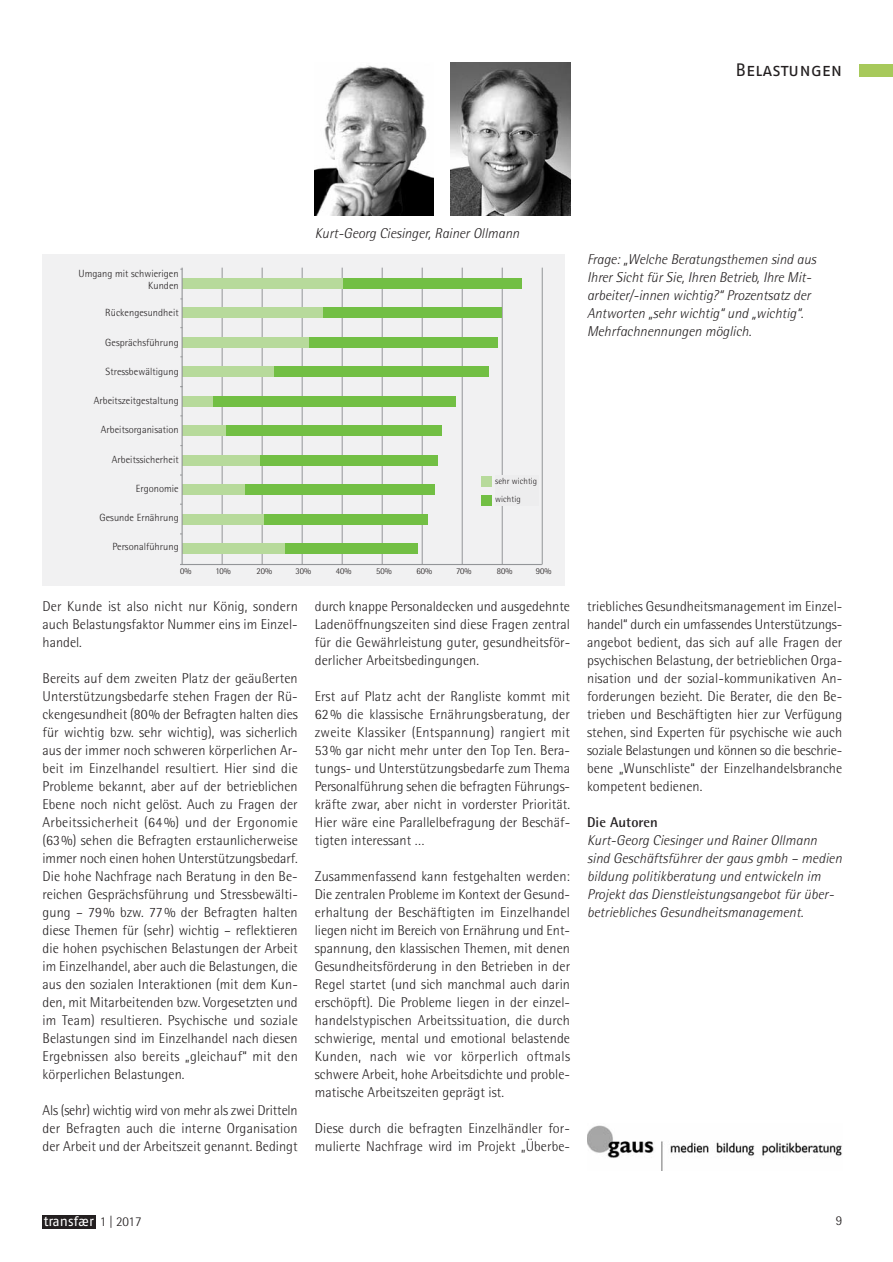
<style>
.page{position:relative;width:893px;height:1262px;background:#fff}
.page>*{position:absolute;margin:0;border:0;box-sizing:border-box;transform-origin:0 0}
.t1{font:18px "Fago No Regular Caps";letter-spacing:-.01em;color:#231f20}
.t2{font:300 14.25px/18px "Rotis Semi Sans";letter-spacing:.005em;color:#231f20;text-align:justify}
.t3{font:italic 300 14.25px/18px "Rotis Semi Sans";color:#231f20}
.t4{font:700 14.25px "Rotis Semi Sans";letter-spacing:.005em;color:#231f20}
.t5{font:13.5px "Fago No";color:#fff}
.t6{font:300 13.5px "Rotis Semi Sans";color:#231f20}
.t7{font:300 10.35px/11.9px "Rotis Semi Sans";letter-spacing:.005em;color:#231f20;text-align:right}
.t8{font:300 8.85px/17.9px "Rotis Semi Sans";letter-spacing:.005em;color:#231f20}
.s1{font-family:"Rotis Semi Sans";font-weight:300;color:#231f20}
</style>
<div class="page">
<div style="left:43px;top:1215px;width:53px;height:13px;background:#231f20"></div>
<div style="left:859px;top:64px;width:33px;height:13px;background:#a7c95b"></div>
<img style="left:315px;top:65px;width:119px;height:151px">
<img style="left:451px;top:62px;width:119px;height:154px">
<img style="left:587px;top:1125px;width:255px;height:45px">
<div style="left:43px;top:254px;width:521px;height:331px;background:#f1f1f2"></div>
<hr style="left:222px;top:268px;width:1px;height:296px;background:#939598">
<hr style="left:262px;top:268px;width:1px;height:296px;background:#939598">
<hr style="left:302px;top:268px;width:1px;height:296px;background:#939598">
<hr style="left:342px;top:268px;width:1px;height:296px;background:#939598">
<hr style="left:382px;top:268px;width:1px;height:296px;background:#939598">
<hr style="left:422px;top:268px;width:1px;height:296px;background:#939598">
<hr style="left:462px;top:268px;width:1px;height:296px;background:#939598">
<hr style="left:502px;top:268px;width:1px;height:296px;background:#939598">
<hr style="left:542px;top:268px;width:1px;height:296px;background:#939598">
<div style="left:342px;top:278px;width:180px;height:11px;background:#72bf44"></div>
<div style="left:182px;top:278px;width:160px;height:11px;background:#b7da9b"></div>
<div style="left:322px;top:308px;width:180px;height:10px;background:#72bf44"></div>
<div style="left:182px;top:308px;width:140px;height:10px;background:#b7da9b"></div>
<div style="left:308px;top:337px;width:190px;height:11px;background:#72bf44"></div>
<div style="left:182px;top:337px;width:126px;height:11px;background:#b7da9b"></div>
<div style="left:182px;top:366px;width:93px;height:11px;background:#b7da9b"></div>
<div style="left:182px;top:396px;width:32px;height:10px;background:#b7da9b"></div>
<div style="left:182px;top:425px;width:44px;height:11px;background:#b7da9b"></div>
<div style="left:182px;top:455px;width:80px;height:10px;background:#b7da9b"></div>
<div style="left:182px;top:484px;width:63px;height:11px;background:#b7da9b"></div>
<div style="left:182px;top:514px;width:82px;height:10px;background:#b7da9b"></div>
<div style="left:182px;top:543px;width:103px;height:11px;background:#b7da9b"></div>
<div style="left:275px;top:366px;width:214px;height:11px;background:#72bf44"></div>
<div style="left:214px;top:396px;width:242px;height:10px;background:#72bf44"></div>
<div style="left:226px;top:425px;width:215px;height:11px;background:#72bf44"></div>
<div style="left:260px;top:455px;width:177px;height:10px;background:#72bf44"></div>
<div style="left:245px;top:484px;width:189px;height:11px;background:#72bf44"></div>
<div style="left:264px;top:514px;width:164px;height:10px;background:#72bf44"></div>
<div style="left:285px;top:543px;width:133px;height:11px;background:#72bf44"></div>
<div style="left:481px;top:476px;width:10px;height:11px;background:#b7da9b"></div>
<div style="left:481px;top:495px;width:10px;height:11px;background:#72bf44"></div>
<hr style="left:181px;top:268px;width:2px;height:296px;background:#939598">
<hr style="left:180px;top:564px;width:362px;height:1px;background:#939598">
<div style="left:495px;top:475px;width:44px;height:31px;background:#ededee"></div>
<p class="t1" style="left:735px;top:60px;width:108px">Belastungen</p>
<p class="t7" style="left:78px;top:269px;width:102px">Umgang mit schwierigen<br>Kunden</p>
<p class="t7" style="left:105px;top:308px;width:75px">Rückengesundheit</p>
<p class="t7" style="left:105px;top:337px;width:75px">Gesprächsführung</p>
<p class="t7" style="left:106px;top:366px;width:75px">Stressbewältigung</p>
<p class="t7" style="left:94px;top:396px;width:86px">Arbeitszeitgestaltung</p>
<p class="t7" style="left:101px;top:425px;width:79px">Arbeitsorganisation</p>
<p class="t7" style="left:112px;top:454px;width:68px">Arbeitssicherheit</p>
<p class="t7" style="left:136px;top:483px;width:44px">Ergonomie</p>
<p class="t7" style="left:100px;top:513px;width:81px">Gesunde Ernährung</p>
<p class="t7" style="left:113px;top:542px;width:68px">Personalführung</p>
<p class="t3" style="left:315px;top:226px;width:206px">Kurt-Georg Ciesinger, Rainer Ollmann</p>
<p class="t8" style="left:495px;top:473px;width:44px">sehr wichtig wichtig</p>
<p class="t8" style="left:180px;top:563px;width:13px">0%</p>
<p class="t8" style="left:215px;top:563px;width:17px">10%</p>
<p class="t8" style="left:256px;top:563px;width:17px">20%</p>
<p class="t8" style="left:295px;top:563px;width:17px">30%</p>
<p class="t8" style="left:336px;top:563px;width:17px">40%</p>
<p class="t8" style="left:376px;top:563px;width:17px">50%</p>
<p class="t8" style="left:416px;top:563px;width:17px">60%</p>
<p class="t8" style="left:456px;top:563px;width:17px">70%</p>
<p class="t8" style="left:497px;top:563px;width:17px">80%</p>
<p class="t8" style="left:536px;top:563px;width:17px">90%</p>
<p class="t2" style="left:43px;top:598px;width:257px">Der Kunde ist also nicht nur König, sondern auch Belastungsfaktor Nummer eins im Einzel&shy;handel.</p>
<p class="t2" style="left:43px;top:670px;width:257px">Bereits auf dem zweiten Platz der geäußerten Unterstützungsbedarfe stehen Fragen der Rü&shy;ckengesundheit (80% der Befragten halten dies für wichtig bzw. sehr wichtig), was sicherlich aus der immer noch schweren körperlichen Ar&shy;beit im Einzelhandel resultiert. Hier sind die Probleme bekannt, aber auf der betrieblichen Ebene noch nicht gelöst. Auch zu Fragen der Arbeitssicherheit (64%) und der Ergonomie (63%) sehen die Befragten erstaunlicherweise immer noch einen hohen Unterstützungsbedarf.<br>Die hohe Nachfrage nach Beratung in den Be&shy;reichen Gesprächsführung und Stressbewälti&shy;gung – 79% bzw. 77% der Befragten halten diese Themen für (sehr) wichtig – reflektieren die hohen psychischen Belastungen der Arbeit im Einzelhandel, aber auch die Belastungen, die aus den sozialen Interaktionen (mit dem Kun&shy;den, mit Mitarbeitenden bzw. Vorgesetzten und im Team) resultieren. Psychische und soziale Belastungen sind im Einzelhandel nach diesen Ergebnissen also bereits „gleichauf“ mit den körperlichen Belastungen.</p>
<p class="t2" style="left:43px;top:1102px;width:257px">Als (sehr) wichtig wird von mehr als zwei Dritteln der Befragten auch die interne Organisation der Arbeit und der Arbeitszeit genannt. Bedingt</p>
<p class="t2" style="left:315px;top:598px;width:257px">durch knappe Personaldecken und ausgedehnte Ladenöffnungszeiten sind diese Fragen zentral für die Gewährleistung guter, gesundheitsför&shy;derlicher Arbeitsbedingungen.</p>
<p class="t2" style="left:315px;top:688px;width:257px">Erst auf Platz acht der Rangliste kommt mit 62% die klassische Ernährungsberatung, der zweite Klassiker (Entspannung) rangiert mit 53% gar nicht mehr unter den Top Ten. Bera&shy;tungs- und Unterstützungsbedarfe zum Thema Personalführung sehen die befragten Führungs&shy;kräfte zwar, aber nicht in vorderster Priorität.<br>Hier wäre eine Parallelbefragung der Beschäf&shy;tigten interessant …</p>
<p class="t2" style="left:315px;top:868px;width:257px">Zusammenfassend kann festgehalten werden:<br>Die zentralen Probleme im Kontext der Gesund&shy;erhaltung der Beschäftigten im Einzelhandel liegen nicht im Bereich von Ernährung und Ent&shy;spannung, den klassischen Themen, mit denen Gesundheitsförderung in den Betrieben in der Regel startet (und sich manchmal auch darin erschöpft). Die Probleme liegen in der einzel&shy;handelstypischen Arbeitssituation, die durch schwierige, mental und emotional belastende Kunden, nach wie vor körperlich oftmals schwere Arbeit, hohe Arbeitsdichte und proble&shy;matische Arbeitszeiten geprägt ist.</p>
<p class="t2" style="left:315px;top:1120px;width:257px">Diese durch die befragten Einzelhändler for&shy;mulierte Nachfrage wird im Projekt „Überbe-</p>
<p class="t3" style="left:587px;top:251px;width:230px">Frage: „Welche Beratungsthemen sind aus Ihrer Sicht für Sie, Ihren Betrieb, Ihre Mit&shy;arbeiter/-innen wichtig?“ Prozentsatz der Antworten „sehr wichtig“ und „wichtig“.<br>Mehrfachnennungen möglich.</p>
<p class="t2" style="left:587px;top:598px;width:257px">triebliches Gesundheitsmanagement im Einzel&shy;handel“ durch ein umfassendes Unterstützungs&shy;angebot bedient, das sich auf alle Fragen der psychischen Belastung, der betrieblichen Orga&shy;nisation und der sozial-kommunikativen An&shy;forderungen bezieht. Die Berater, die den Be&shy;trieben und Beschäftigten hier zur Verfügung stehen, sind Experten für psychische wie auch soziale Belastungen und können so die beschrie&shy;bene „Wunschliste“ der Einzelhandelsbranche kompetent bedienen.</p>
<p class="t4" style="left:587px;top:817px;width:72px">Die Autoren</p>
<p class="t3" style="left:587px;top:832px;width:256px">Kurt-Georg Ciesinger und Rainer Ollmann sind Geschäftsführer der gaus gmbh – medien bildung politikberatung und entwickeln im Projekt das Dienstleistungsangebot für über&shy;betriebliches Gesundheitsmanagement.</p>
<p class="t5" style="left:44px;top:1216px;width:99px">transfær <span class="s1">1 | 2017</span></p>
<p class="t6" style="left:835px;top:1215px;width:8px">9</p>
</div>
